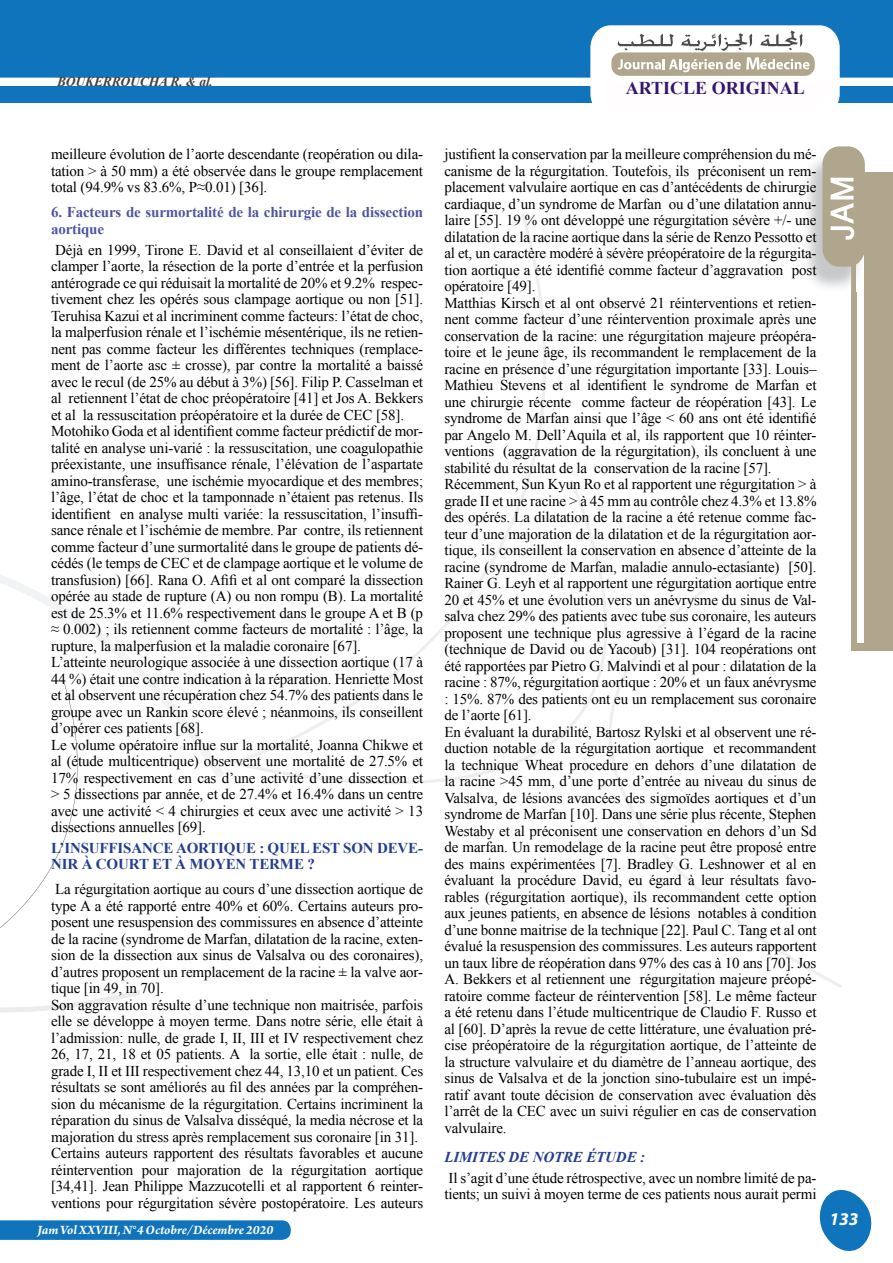
<style>
.page{position:relative;width:893px;height:1263px;background:#fff}
.page>*{position:absolute;margin:0;border:0;box-sizing:border-box;transform-origin:0 0}
.t1{font:700 18px "Times New Roman";color:#34166e}
.t2{font:italic 700 18px "Myriad Pro";color:#fff}
.t3{font:15px/16.5px "Times New Roman";letter-spacing:-.01em;color:#000}
.t4{font:700 15px "Times New Roman";letter-spacing:-.01em;color:#253f8e}
.t5{font:700 15px/16.5px "Times New Roman";letter-spacing:-.01em;color:#4f559f}
.t6{font:italic 700 15px "Times New Roman";letter-spacing:-.01em;color:#253f8e}
.t7{font:italic 700 13.5px "Arno Pro";letter-spacing:-.005em;color:#fff}
.t8{font:italic 700 13.5px "Times New Roman";letter-spacing:-.01em;color:#424242}
</style>
<div class="page">
<svg style="left:0;top:1220px;width:291px;height:20px;background:#1778be"></svg>
<svg style="left:0;top:778px;width:140px;height:234px"></svg>
<svg style="left:0;top:575px;width:224px;height:203px"></svg>
<svg style="left:609px;top:551px;width:233px;height:437px"></svg>
<svg style="left:237px;top:480px;width:370px;height:304px"></svg>
<svg style="left:234px;top:213px;width:312px;height:551px"></svg>
<svg style="left:819px;top:1189px;width:53px;height:62px"></svg>
<div style="left:851px;top:172px;width:41px;height:478px;background:#b0a58d"></div>
<div style="left:857px;top:177px;width:6px;height:466px;background:#fff"></div>
<img style="left:807px;top:160px;width:57px;height:131px">
<img style="left:857px;top:259px;width:6px;height:32px">
<div style="left:822px;top:146px;width:43px;height:121px;background:#b0a58d;border-radius:17px"></div>
<svg style="left:831px;top:178px;width:23px;height:62px"></svg>
<div style="left:0;top:0;width:893px;height:77px;background:#1074bc"></div>
<div style="left:0;top:87px;width:605px;height:16px;background:#1074bc"></div>
<div style="left:832px;top:86px;width:60px;height:17px;background:#1074bc"></div>
<svg style="left:590px;top:25px;width:250px;height:78px;background:#dcdcd7"></svg>
<div style="left:604px;top:82px;width:221px;height:25px;background:#fffdfd"></div>
<p class="t8" style="left:57px;top:72px;width:157px">BOUKERROUCHA R. &amp; AL.</p>
<p class="t1" style="left:626px;top:76px;width:180px">ARTICLE ORIGINAL</p>
<p class="t3" style="left:51px;top:146px;width:374px;text-align:justify">meilleure évolution de l’aorte descendante (reopération ou dila&shy;tation &gt; à 50 mm) a été observée dans le groupe remplacement total (94.9% vs 83.6%, P≈0.01) [36].</p>
<p class="t5" style="left:51px;top:204px;width:374px">6. FACTEURS DE SURMORTALITÉ DE LA CHIRURGIE DE LA DISSECTION<br>AORTIQUE</p>
<p class="t3" style="left:51px;top:241px;width:374px">Déjà en 1999, Tirone E. David et al conseillaient d’éviter de clamper l’aorte, la résection de la porte d’entrée et la perfusion antérograde ce qui réduisait la mortalité de 20% et 9.2% respec&shy;tivement chez les opérés sous clampage aortique ou non [51].<br>Teruhisa Kazui et al incriminent comme facteurs: l’état de choc, la malperfusion rénale et l’ischémie mésentérique, ils ne retien&shy;nent pas comme facteur les différentes techniques (remplace&shy;ment de l’aorte asc ± crosse), par contre la mortalité a baissé avec le recul (de 25% au début à 3%) [56]. Filip P. Casselman et al retiennent l’état de choc préopératoire [41] et Jos A. Bekkers et al la ressuscitation préopératoire et la durée de CEC [58].<br>Motohiko Goda et al identifient comme facteur prédictif de mor&shy;talité en analyse uni-varié : la ressuscitation, une coagulopathie préexistante, une insuffisance rénale, l’élévation de l’aspartate amino-transferase, une ischémie myocardique et des membres; l’âge, l’état de choc et la tamponnade n’étaient pas retenus. Ils identifient en analyse multi variée: la ressuscitation, l’insuffi&shy;sance rénale et l’ischémie de membre. Par contre, ils retiennent comme facteur d’une surmortalité dans le groupe de patients dé&shy;cédés (le temps de CEC et de clampage aortique et le volume de transfusion) [66]. Rana O. Afifi et al ont comparé la dissection opérée au stade de rupture (A) ou non rompu (B). La mortalité est de 25.3% et 11.6% respectivement dans le groupe A et B (p ≈ 0.002) ; ils retiennent comme facteurs de mortalité : l’âge, la rupture, la malperfusion et la maladie coronaire [67].<br>L’atteinte neurologique associée à une dissection aortique (17 à 44 %) était une contre indication à la réparation. Henriette Most et al observent une récupération chez 54.7% des patients dans le groupe avec un Rankin score élevé ; néanmoins, ils conseillent d’opérer ces patients [68].<br>Le volume opératoire influe sur la mortalité, Joanna Chikwe et al (étude multicentrique) observent une mortalité de 27.5% et 17% respectivement en cas d’une activité d’une dissection et &gt; 5 dissections par année, et de 27.4% et 16.4% dans un centre avec une activité &lt; 4 chirurgies et ceux avec une activité &gt; 13 dissections annuelles [69].</p>
<p class="t4" style="left:51px;top:837px;width:92px">L’INSUFFISANCE</p>
<p class="t4" style="left:176px;top:837px;width:11px">AORTI</p>
<p class="t4" style="left:224px;top:837px;width:165px">QUE : QUEL EST SON DEVE</p>
<p class="t4" style="left:418px;top:837px;width:6px">-</p>
<p class="t4" style="left:51px;top:854px;width:11px">NIR</p>
<p class="t4" style="left:82px;top:854px;width:179px">À COURT ET À MOYEN TER</p>
<p class="t4" style="left:280px;top:854px;width:36px">ME ?</p>
<p class="t3" style="left:51px;top:881px;width:374px">La régurgitation aortique au cours d’une dissection aortique de type A a été rapporté entre 40% et 60%. Certains auteurs pro&shy;posent une resuspension des commissures en absence d’atteinte de la racine (syndrome de Marfan, dilatation de la racine, exten&shy;sion de la dissection aux sinus de Valsalva ou des coronaires), d’autres proposent un remplacement de la racine ± la valve aor&shy;tique [in 49, in 70].<br>Son aggravation résulte d’une technique non maitrisée, parfois elle se développe à moyen terme. Dans notre série, elle était à l’admission: nulle, de grade I, II, III et IV respectivement chez 26, 17, 21, 18 et 05 patients. A la sortie, elle était : nulle, de grade I, II et III respectivement chez 44, 13,10 et un patient. Ces résultats se sont améliorés au fil des années par la compréhen&shy;sion du mécanisme de la régurgitation. Certains incriminent la réparation du sinus de Valsalva disséqué, la media nécrose et la majoration du stress après remplacement sus coronaire [in 31].<br>Certains auteurs rapportent des résultats favorables et aucune réintervention pour majoration de la régurgitation aortique [34,41]. Jean Philippe Mazzucotelli et al rapportent 6 reinter&shy;ventions pour régurgitation sévère postopératoire. Les auteurs</p>
<p class="t7" style="left:37px;top:1222px;width:237px">Jam Vol XXVIII, N°4 Octobre/Décembre 2020</p>
<p class="t3" style="left:444px;top:146px;width:374px">justifient la conservation par la meilleure compréhension du mé&shy;canisme de la régurgitation. Toutefois, ils préconisent un rem&shy;placement valvulaire aortique en cas d’antécédents de chirurgie cardiaque, d’un syndrome de Marfan ou d’une dilatation annu&shy;laire [55]. 19 % ont développé une régurgitation sévère +/- une dilatation de la racine aortique dans la série de Renzo Pessotto et al et, un caractère modéré à sévère préopératoire de la régurgita&shy;tion aortique a été identifié comme facteur d’aggravation post opératoire [49].<br>Matthias Kirsch et al ont observé 21 réinterventions et retien&shy;nent comme facteur d’une réintervention proximale après une conservation de la racine: une régurgitation majeure préopéra&shy;toire et le jeune âge, ils recommandent le remplacement de la racine en présence d’une régurgitation importante [33]. Louis– Mathieu Stevens et al identifient le syndrome de Marfan et une chirurgie récente comme facteur de réopération [43]. Le syndrome de Marfan ainsi que l’âge &lt; 60 ans ont été identifié par Angelo M. Dell’Aquila et al, ils rapportent que 10 réinter&shy;ventions (aggravation de la régurgitation), ils concluent à une stabilité du résultat de la conservation de la racine [57].<br>Récemment, Sun Kyun Ro et al rapportent une régurgitation &gt; à grade II et une racine &gt; à 45 mm au contrôle chez 4.3% et 13.8% des opérés. La dilatation de la racine a été retenue comme fac&shy;teur d’une majoration de la dilatation et de la régurgitation aor&shy;tique, ils conseillent la conservation en absence d’atteinte de la racine (syndrome de Marfan, maladie annulo-ectasiante) [50].<br>Rainer G. Leyh et al rapportent une régurgitation aortique entre 20 et 45% et une évolution vers un anévrysme du sinus de Val&shy;salva chez 29% des patients avec tube sus coronaire, les auteurs proposent une technique plus agressive à l’égard de la racine (technique de David ou de Yacoub) [31]. 104 reopérations ont été rapportées par Pietro G. Malvindi et al pour : dilatation de la racine : 87%, régurgitation aortique : 20% et un faux anévrysme : 15%. 87% des patients ont eu un remplacement sus coronaire de l’aorte [61].<br>En évaluant la durabilité, Bartosz Rylski et al observent une ré&shy;duction notable de la régurgitation aortique et recommandent la technique Wheat procedure en dehors d’une dilatation de la racine &gt;45 mm, d’une porte d’entrée au niveau du sinus de Valsalva, de lésions avancées des sigmoïdes aortiques et d’un syndrome de Marfan [10]. Dans une série plus récente, Stephen Westaby et al préconisent une conservation en dehors d’un Sd de marfan. Un remodelage de la racine peut être proposé entre des mains expérimentées [7]. Bradley G. Leshnower et al en évaluant la procédure David, eu égard à leur résultats favo&shy;rables (régurgitation aortique), ils recommandent cette option aux jeunes patients, en absence de lésions notables à condition d’une bonne maitrise de la technique [22]. Paul C. Tang et al ont évalué la resuspension des commissures. Les auteurs rapportent un taux libre de réopération dans 97% des cas à 10 ans [70]. Jos A. Bekkers et al retiennent une régurgitation majeure préopé&shy;ratoire comme facteur de réintervention [58]. Le même facteur a été retenu dans l’étude multicentrique de Claudio F. Russo et al [60]. D’après la revue de cette littérature, une évaluation pré&shy;cise préopératoire de la régurgitation aortique, de l’atteinte de la structure valvulaire et du diamètre de l’anneau aortique, des sinus de Valsalva et de la jonction sino-tubulaire est un impé&shy;ratif avant toute décision de conservation avec évaluation dès l’arrêt de la CEC avec un suivi régulier en cas de conservation valvulaire.</p>
<p class="t6" style="left:444px;top:1146px;width:202px">LIMITES DE NOTRE ÉTUDE :</p>
<p class="t3" style="left:444px;top:1169px;width:374px">Il s’agit d’une étude rétrospective, avec un nombre limité de pa&shy;tients; un suivi à moyen terme de ces patients nous aurait permi</p>
<p class="t2" style="left:829px;top:1207px;width:31px">133</p>
</div>
